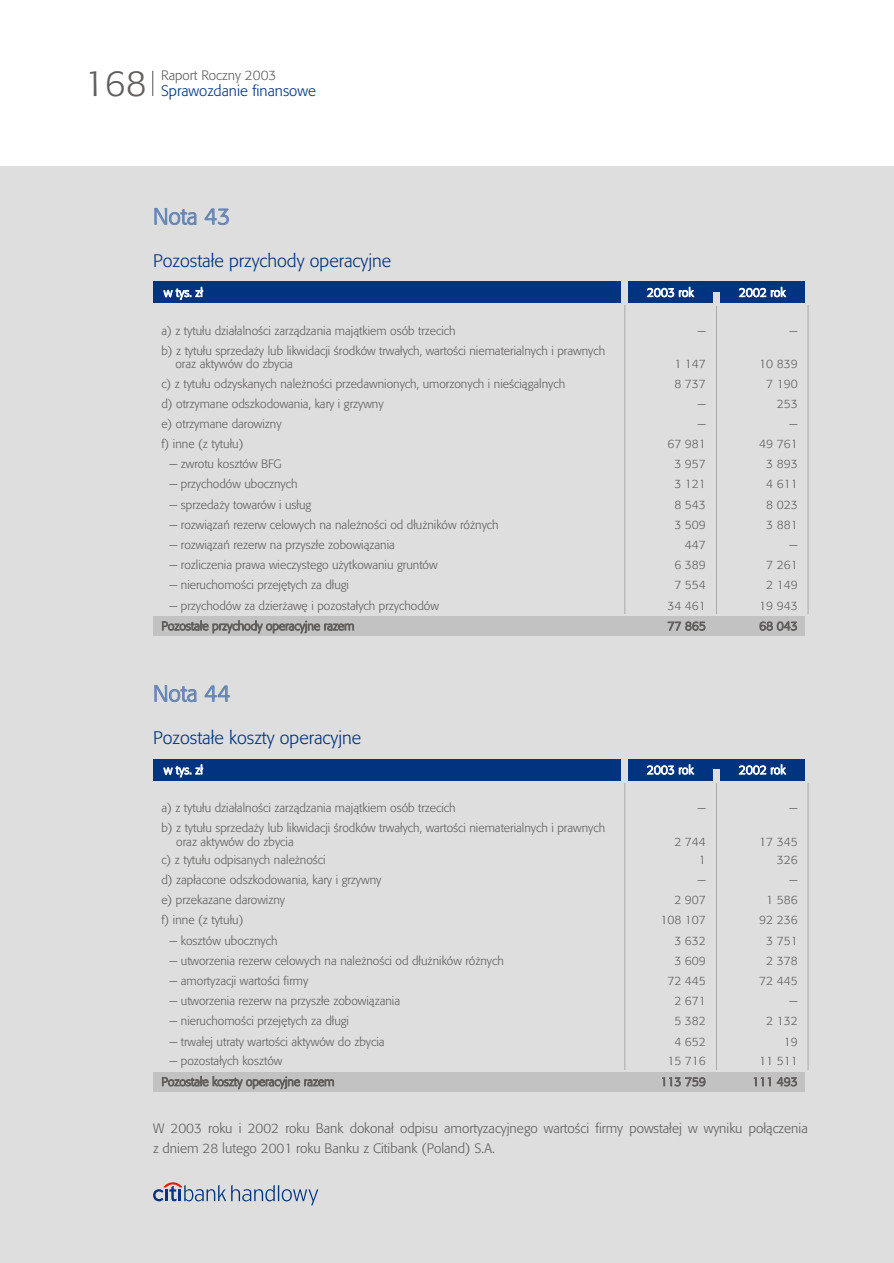
<style>
.page{position:relative;width:894px;height:1263px;background:#fff}
.page>*{position:absolute;margin:0;border:0;box-sizing:border-box;transform-origin:0 0}
.t1{font:36px "Formata";color:#615e5c}
.t2{font:22.5px "Formata";color:#6685b3}
.t3{font:18px "Formata";color:#003380}
.t4{font:15px "Formata";color:#003380}
.t5{font:13.5px/20px "Formata";color:#615e5c}
.t6{font:12px/20.1px "Formata";color:#615e5c}
.t7{font:12px "Formata";color:#fff}
</style>
<div class="page">
<div style="left:0;top:166px;width:894px;height:1097px;background:#dedede"></div>
<svg style="left:153px;top:1182px;width:165px;height:23px"></svg>
<svg style="left:152px;top:71px;width:1px;height:25px"></svg>
<div style="left:153px;top:281px;width:655px;height:22px;background:#003380"></div>
<hr style="left:624px;top:298px;width:1px;height:334px;background:#aba8a8">
<hr style="left:716px;top:298px;width:1px;height:334px;background:#aba8a8">
<hr style="left:808px;top:298px;width:1px;height:334px;background:#aba8a8">
<div style="left:713px;top:292px;width:7px;height:13px;background:#dedede"></div>
<svg style="left:442px;top:615px;width:367px;height:21px"></svg>
<div style="left:153px;top:617px;width:651px;height:19px;background:#c2c2c2"></div>
<div style="left:621px;top:275px;width:7px;height:30px;background:#dedede"></div>
<div style="left:805px;top:275px;width:6px;height:30px;background:#dedede"></div>
<div style="left:153px;top:759px;width:655px;height:21px;background:#003380"></div>
<hr style="left:624px;top:775px;width:1px;height:319px;background:#aba8a8">
<hr style="left:716px;top:775px;width:1px;height:319px;background:#aba8a8">
<hr style="left:808px;top:775px;width:1px;height:319px;background:#aba8a8">
<div style="left:713px;top:770px;width:7px;height:13px;background:#dedede"></div>
<svg style="left:442px;top:1070px;width:367px;height:24px"></svg>
<div style="left:153px;top:1073px;width:651px;height:19px;background:#c2c2c2"></div>
<div style="left:621px;top:752px;width:7px;height:31px;background:#dedede"></div>
<div style="left:805px;top:752px;width:6px;height:31px;background:#dedede"></div>
<h1 class="t1" style="left:84px;top:61px;width:64px">168</h1>
<p class="t5" style="left:161px;top:65px;width:117px">Raport Roczny 2003</p>
<p class="t4" style="left:161px;top:81px;width:156px">Sprawozdanie finansowe</p>
<h2 class="t2" style="left:153px;top:202px;width:79px">Nota 43</h2>
<h3 class="t3" style="left:153px;top:249px;width:240px">Pozosta³e przychody operacyjne</h3>
<p class="t7" style="left:164px;top:285px;width:40px">w tys. z³</p>
<p class="t7" style="left:647px;top:285px;width:48px">2003 rok</p>
<p class="t6" style="left:161px;top:320px;width:445px">a) z tytu³u dzia³alnoœci zarz¹dzania maj¹tkiem osób trzecich<br>b) z tytu³u sprzeda¿y lub likwidacji œrodków trwa³ych, wartoœci niematerialnych i prawnych</p>
<p class="t6" style="left:161px;top:354px;width:405px;text-indent:14px">oraz aktywów do zbycia<br>c) z tytu³u odzyskanych nale¿noœci przedawnionych, umorzonych i nieœci¹galnych d) otrzymane odszkodowania, kary i grzywny<br>e) otrzymane darowizny<br>f) inne (z tytu³u)</p>
<p class="t6" style="left:169px;top:454px;width:114px">- zwrotu kosztów BFG</p>
<p class="t6" style="left:169px;top:474px;width:130px">- przychodów ubocznych</p>
<p class="t6" style="left:169px;top:494px;width:144px">- sprzeda¿y towarów i us³ug</p>
<p class="t6" style="left:169px;top:514px;width:331px">- rozwi¹zañ rezerw celowych na nale¿noœci od d³u¿ników ró¿nych</p>
<p class="t6" style="left:169px;top:535px;width:227px">- rozwi¹zañ rezerw na przysz³e zobowi¹zania</p>
<p class="t6" style="left:169px;top:555px;width:270px">- rozliczenia prawa wieczystego u¿ytkowaniu gruntów</p>
<p class="t6" style="left:169px;top:575px;width:181px">- nieruchomoœci przejêtych za d³ugi</p>
<p class="t6" style="left:161px;top:595px;width:279px;line-height:20.5px;text-indent:8px">- przychodów za dzier¿awê i pozosta³ych przychodów<br>Pozosta³e przychody operacyjne razem</p>
<h2 class="t2" style="left:153px;top:679px;width:79px">Nota 44</h2>
<h3 class="t3" style="left:153px;top:726px;width:210px">Pozosta³e koszty operacyjne</h3>
<p class="t6" style="left:698px;top:320px;width:10px">-</p>
<p class="t6" style="left:667px;top:354px;width:40px;text-align:right">1 147<br>8 737 -<br>-<br>67 981<br>3 957<br>3 121<br>8 543<br>3 509<br>447<br>6 389<br>7 554<br>34 461<br>77 865</p>
<p class="t7" style="left:164px;top:762px;width:40px">w tys. z³</p>
<p class="t7" style="left:647px;top:762px;width:48px">2003 rok</p>
<p class="t7" style="left:739px;top:285px;width:48px">2002 rok</p>
<p class="t6" style="left:790px;top:320px;width:10px">-</p>
<p class="t6" style="left:759px;top:354px;width:40px;text-align:right">10 839<br>7 190<br>253<br>-<br>49 761<br>3 893<br>4 611<br>8 023<br>3 881 -<br>7 261<br>2 149<br>19 943<br>68 043</p>
<p class="t7" style="left:739px;top:762px;width:48px">2002 rok</p>
<p class="t6" style="left:161px;top:798px;width:445px">a) z tytu³u dzia³alnoœci zarz¹dzania maj¹tkiem osób trzecich<br>b) z tytu³u sprzeda¿y lub likwidacji œrodków trwa³ych, wartoœci niematerialnych i prawnych</p>
<p class="t6" style="left:161px;top:832px;width:166px;line-height:18.1px;text-indent:15px">oraz aktywów do zbycia<br>c) z tytu³u odpisanych nale¿noœci</p>
<p class="t6" style="left:161px;top:870px;width:222px">d) zap³acone odszkodowania, kary i grzywny e) przekazane darowizny<br>f) inne (z tytu³u)</p>
<p class="t6" style="left:169px;top:930px;width:110px">- kosztów ubocznych</p>
<p class="t6" style="left:169px;top:950px;width:336px">- utworzenia rezerw celowych na nale¿noœci od d³u¿ników ró¿nych</p>
<p class="t6" style="left:169px;top:971px;width:140px">- amortyzacji wartoœci firmy</p>
<p class="t6" style="left:169px;top:991px;width:232px">- utworzenia rezerw na przysz³e zobowi¹zania</p>
<p class="t6" style="left:169px;top:1011px;width:181px">- nieruchomoœci przejêtych za d³ugi</p>
<p class="t6" style="left:169px;top:1031px;width:217px">- trwa³ej utraty wartoœci aktywów do zbycia</p>
<p class="t6" style="left:161px;top:1051px;width:175px;line-height:20.5px;text-indent:8px">- pozosta³ych kosztów<br>Pozosta³e koszty operacyjne razem</p>
<p class="t6" style="left:698px;top:798px;width:10px">-</p>
<p class="t6" style="left:674px;top:832px;width:33px;line-height:18px;text-align:right">2 744<br>1</p>
<p class="t6" style="left:660px;top:870px;width:47px;text-align:right">-<br>2 907<br>108 107<br>3 632<br>3 609<br>72 445<br>2 671<br>5 382<br>4 652<br>15 716<br>113 759</p>
<p class="t5" style="left:153px;top:1118px;width:656px">W 2003 roku i 2002 roku Bank dokona³ odpisu amortyzacyjnego wartoœci firmy powsta³ej w wyniku po³¹czenia z dniem 28 lutego 2001 roku Banku z Citibank (Poland) S.A.</p>
<p class="t6" style="left:790px;top:798px;width:10px">-</p>
<p class="t6" style="left:759px;top:832px;width:40px;line-height:18px;text-align:right">17 345<br>326</p>
<p class="t6" style="left:752px;top:870px;width:47px;text-align:right">-<br>1 586<br>92 236<br>3 751<br>2 378<br>72 445 -<br>2 132<br>19<br>11 511<br>111 493</p>
</div>
